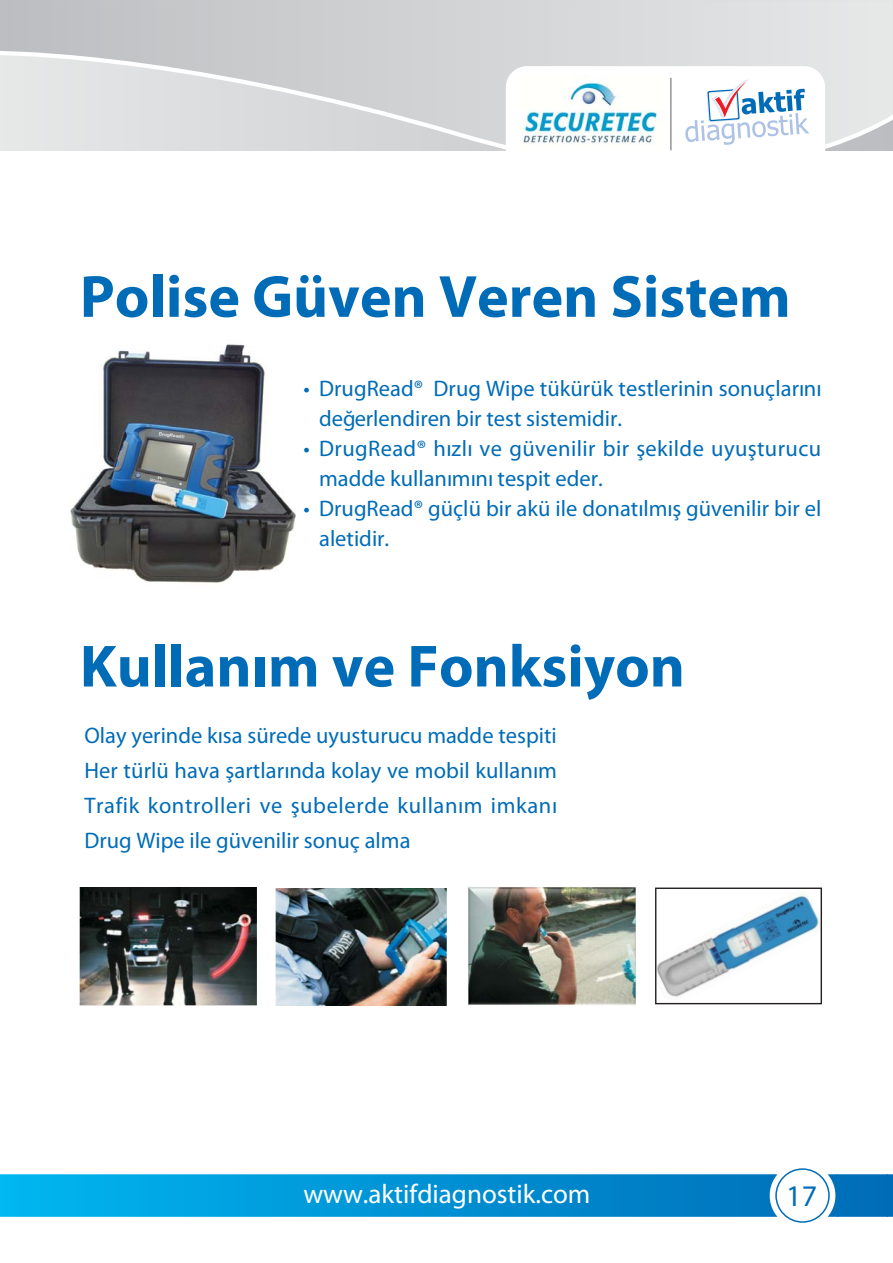
<style>
.page{position:relative;width:893px;height:1263px;background:#fff}
.page>*{position:absolute;margin:0;border:0;box-sizing:border-box;transform-origin:0 0}
.t1{font:700 60px "Myriad Pro";color:#006cb7}
.t2{font:30px "Myriad Pro";color:#006cb7}
.t3{font:27px "Myriad Pro";color:#fff}
.t4{font:22.5px/35.1px "Myriad Pro";color:#006cb7}
.t5{font:22.5px/30px "Myriad Pro";letter-spacing:.02em;color:#006cb7}
</style>
<div class="page">
<div style="left:888px;top:1174px;width:5px;height:43px;background:#006cb7"></div>
<svg style="left:6px;top:1174px;width:882px;height:43px;background:#129ad7"></svg>
<div style="left:0;top:1174px;width:6px;height:43px;background:#00b9f2"></div>
<div style="left:775px;top:1168px;width:55px;height:55px;border:2px solid #006cb7;border-radius:50%"></div>
<img style="left:70px;top:344px;width:226px;height:239px">
<img style="left:80px;top:887px;width:177px;height:118px">
<img style="left:276px;top:888px;width:171px;height:117px">
<img style="left:468px;top:887px;width:168px;height:118px">
<img style="left:657px;top:894px;width:163px;height:103px">
<div style="left:655px;top:887px;width:167px;height:117px;border:1px solid #231f20"></div>
<svg style="left:0;top:0;width:893px;height:150px;background:#d6d7d9"></svg>
<svg style="left:506px;top:66px;width:319px;height:84px"></svg>
<img style="left:516px;top:75px;width:150px;height:75px">
<hr style="left:670px;top:78px;width:2px;height:72px;background:#939598">
<h1 class="t1" style="left:80px;top:274px;width:712px">Polise Güven Veren Sistem</h1>
<p class="t4" style="left:319px;top:375px;width:504px;line-height:30px;text-indent:-16px">• DrugRead® Drug Wipe tükürük testlerinin sonuçlar›n› de€erlendiren bir test sistemidir.</p>
<p class="t5" style="left:319px;top:435px;width:504px;text-indent:-16px">• DrugRead® h›zl› ve güvenilir bir flekilde uyuflturucu madde kullan›m›n› tespit eder.</p>
<p class="t4" style="left:319px;top:495px;width:504px;line-height:30px;text-indent:-16px">• DrugRead® güçlü bir akü ile donat›lm›fl güvenilir bir el aletidir.</p>
<h1 class="t1" style="left:80px;top:644px;width:606px">Kullanım ve Fonksiyon</h1>
<p class="t4" style="left:84px;top:720px;width:474px;text-align:justify">Olay yerinde kısa sürede uyusturucu madde tespiti Her türlü hava flartlar›nda kolay ve mobil kullan›m Trafik kontrolleri ve flubelerde kullan›m imkan› Drug Wipe ile güvenilir sonuç alma</p>
<p class="t3" style="left:303px;top:1184px;width:289px">www.aktifdiagnostik.com</p>
<h2 class="t2" style="left:786px;top:1184px;width:32px">17</h2>
</div>
